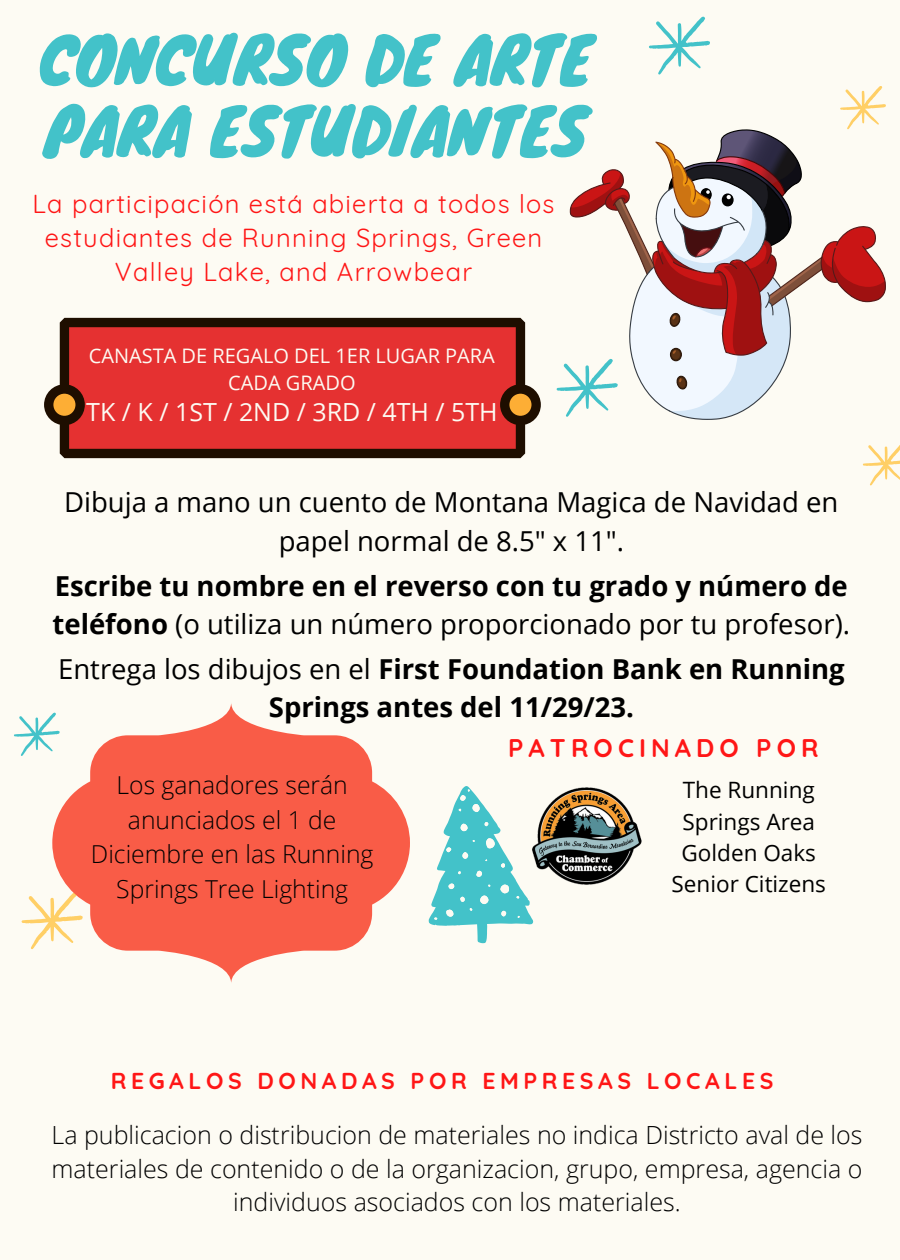
<style>
.page{position:relative;width:900px;height:1260px;background:#fdfbf3}
.page>*{position:absolute;margin:0;border:0;box-sizing:border-box;transform-origin:0 0}
.t1{font:63px/71.2px "Knewave";color:#43c2c9}
.t2{font:700 27.5px/38.2px "Open Sans";color:#000;text-align:center}
.t3{font:27.5px/38.2px "Open Sans";color:#000;text-align:center}
.t4{font:25.5px/34.5px "Quicksand";letter-spacing:.05em;color:#ff1616;text-align:center}
.t5{font:700 25.5px "Quicksand";letter-spacing:.2em;color:#ff1616}
.t6{font:300 25px/33.8px "Open Sans";color:#000;text-align:center}
.t7{font:25px "Open Sans";color:#fdfbf3}
.t8{font:300 24.75px/34.5px "Open Sans";color:#000;text-align:center}
.t9{font:700 23px "Quicksand";letter-spacing:.2em;color:#ff1616}
.t10{font:22.5px/31.2px "Open Sans";color:#000;text-align:center}
.t11{font:20px/26.8px "Open Sans";color:#fdfbf3;text-align:center}
.s1{font-weight:400}
</style>
<div class="page">
<svg style="left:863px;top:445px;width:37px;height:40px"></svg>
<svg style="left:21px;top:896px;width:31px;height:53px"></svg>
<svg style="left:52px;top:703px;width:358px;height:280px;fill:#f95c47"></svg>
<svg style="left:428px;top:786px;width:106px;height:158px"></svg>
<svg style="left:649px;top:16px;width:61px;height:59px"></svg>
<svg style="left:14px;top:713px;width:46px;height:43px"></svg>
<svg style="left:556px;top:86px;width:330px;height:334px"></svg>
<img style="left:521px;top:786px;width:121px;height:111px">
<svg style="left:60px;top:318px;width:465px;height:140px;background:#c62b29"></svg>
<svg style="left:44px;top:384px;width:41px;height:41px;background:#7f502b"></svg>
<svg style="left:500px;top:384px;width:41px;height:41px;background:#7f502c"></svg>
<p class="t1" style="left:39px;top:22px;width:555px">CONCURSO DE ARTE<br>PARA ESTUDIANTES</p>
<p class="t4" style="left:32px;top:186px;width:524px">La participación está abierta a todos los estudiantes de Running Springs, Green<br>Valley Lake, and Arrowbear</p>
<p class="t11" style="left:89px;top:342px;width:408px">CANASTA DE REGALO DEL 1ER LUGAR PARA<br>CADA GRADO</p>
<p class="t7" style="left:86px;top:395px;width:413px">TK/K/1ST/2ND/3RD/4TH/5TH</p>
<p class="t3" style="left:64px;top:483px;width:776px">Dibuja a mano un cuento de Montana Magica de Navidad en papel normal de 8.5" x 11".</p>
<p class="t2" style="left:53px;top:566px;width:799px;text-align:left">Escribe tu nombre en el reverso con tu grado y número de teléfono <span class="s1">(o utiliza un número proporcionado por tu profesor).</span></p>
<p class="t2" style="left:58px;top:649px;width:788px"><span class="s1">Entrega los dibujos en el</span> First Foundation Bank en Running<br>Springs antes del 11/29/23.</p>
<p class="t5" style="left:508px;top:731px;width:312px">PATROCINADO POR</p>
<p class="t8" style="left:91px;top:768px;width:284px">Los ganadores serán anunciados el 1 de<br>Diciembre en las Running<br>Springs Tree Lighting</p>
<p class="t10" style="left:672px;top:774px;width:156px">The Running<br>Springs Area<br>Golden Oaks<br>Senior Citizens</p>
<p class="t9" style="left:111px;top:1066px;width:664px">REGALOS DONADAS POR EMPRESAS LOCALES</p>
<p class="t6" style="left:52px;top:1117px;width:813px">La publicacion o distribucion de materiales no indica Districto aval de los materiales de contenido o de la organizacion, grupo, empresa, agencia o individuos asociados con los materiales.</p>
</div>
